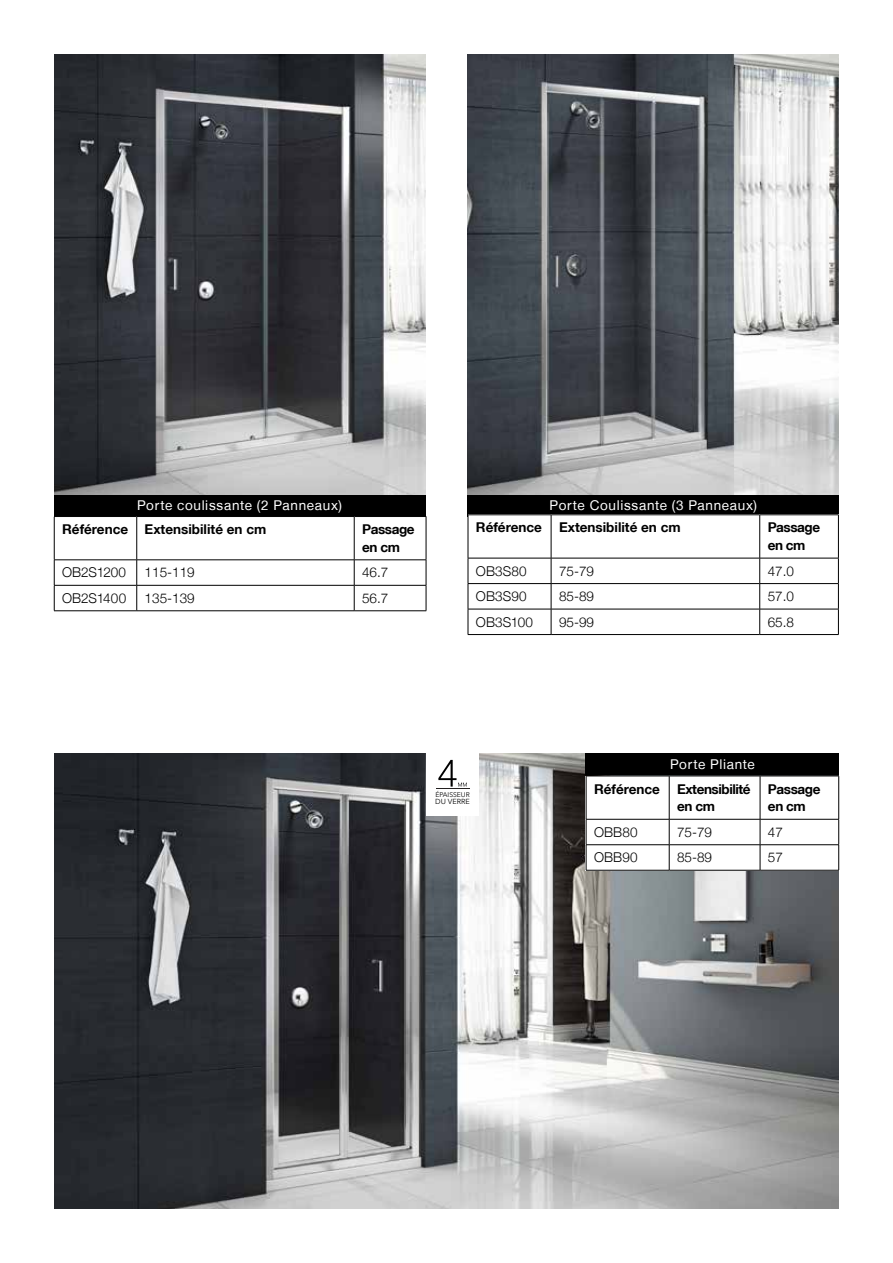
<style>
.page{position:relative;width:893px;height:1263px;background:#fff}
.page>*{position:absolute;margin:0;border:0;box-sizing:border-box;transform-origin:0 0}
.t1{font:300 13.5px "Helvetica Neue LT";color:#000}
.t2{font:13.5px "Helvetica Neue LT";letter-spacing:.05em;color:#fff}
.t3{font:700 13.5px "Helvetica Neue LT";color:#000}
.t4{font:700 13.5px/17.9px "Helvetica Neue LT";letter-spacing:-.03em;color:#000}
.t5{font:7.35px "Avenir Next";color:#000}
.t6{font:6.75px "Avenir Next";color:#000}
</style>
<div class="page">
<img style="left:468px;top:54px;width:371px;height:441px">
<img style="left:54px;top:54px;width:371px;height:441px">
<img style="left:54px;top:753px;width:785px;height:456px">
<div style="left:427px;top:753px;width:52px;height:63px;background:#fff"></div>
<hr style="left:436px;top:789px;width:33px;height:1px;background:#232020">
<svg style="left:438px;top:760px;width:29px;height:27px"></svg>
<div style="left:586px;top:753px;width:253px;height:22px;background:#000"></div>
<div style="left:586px;top:776px;width:253px;height:94px;background:#fff"></div>
<hr style="left:586px;top:870px;width:83px;height:1px;background:#000">
<hr style="left:669px;top:870px;width:91px;height:1px;background:#000">
<hr style="left:760px;top:870px;width:79px;height:1px;background:#000">
<hr style="left:586px;top:776px;width:83px;height:1px;background:#000">
<hr style="left:586px;top:776px;width:1px;height:43px;background:#000">
<hr style="left:669px;top:776px;width:91px;height:1px;background:#000">
<hr style="left:669px;top:776px;width:1px;height:43px;background:#000">
<hr style="left:760px;top:776px;width:79px;height:1px;background:#000">
<hr style="left:760px;top:776px;width:1px;height:43px;background:#000">
<hr style="left:838px;top:776px;width:1px;height:43px;background:#000">
<hr style="left:586px;top:819px;width:83px;height:1px;background:#000">
<hr style="left:669px;top:819px;width:91px;height:1px;background:#000">
<hr style="left:760px;top:819px;width:79px;height:1px;background:#000">
<hr style="left:586px;top:844px;width:83px;height:1px;background:#000">
<svg style="left:586px;top:819px;width:1px;height:51px"></svg>
<hr style="left:669px;top:844px;width:91px;height:1px;background:#000">
<svg style="left:669px;top:819px;width:1px;height:51px"></svg>
<hr style="left:760px;top:844px;width:79px;height:1px;background:#000">
<svg style="left:760px;top:819px;width:1px;height:51px"></svg>
<svg style="left:838px;top:819px;width:1px;height:51px"></svg>
<div style="left:468px;top:495px;width:371px;height:21px;background:#000"></div>
<div style="left:468px;top:514px;width:371px;height:141px;background:#fff"></div>
<hr style="left:468px;top:609px;width:83px;height:1px;background:#000">
<hr style="left:551px;top:609px;width:209px;height:1px;background:#000">
<hr style="left:760px;top:609px;width:79px;height:1px;background:#000">
<hr style="left:468px;top:634px;width:83px;height:1px;background:#000">
<hr style="left:551px;top:634px;width:209px;height:1px;background:#000">
<hr style="left:760px;top:634px;width:79px;height:1px;background:#000">
<hr style="left:468px;top:514px;width:83px;height:1px;background:#000">
<hr style="left:468px;top:515px;width:1px;height:43px;background:#000">
<hr style="left:551px;top:514px;width:209px;height:1px;background:#000">
<hr style="left:551px;top:515px;width:1px;height:43px;background:#000">
<hr style="left:760px;top:514px;width:79px;height:1px;background:#000">
<hr style="left:759px;top:515px;width:1px;height:43px;background:#000">
<hr style="left:838px;top:515px;width:1px;height:43px;background:#000">
<hr style="left:468px;top:558px;width:83px;height:1px;background:#000">
<hr style="left:551px;top:558px;width:209px;height:1px;background:#000">
<hr style="left:760px;top:558px;width:79px;height:1px;background:#000">
<hr style="left:468px;top:583px;width:83px;height:1px;background:#000">
<hr style="left:551px;top:583px;width:209px;height:1px;background:#000">
<hr style="left:760px;top:583px;width:79px;height:1px;background:#000">
<svg style="left:468px;top:558px;width:1px;height:76px"></svg>
<svg style="left:551px;top:558px;width:1px;height:76px"></svg>
<svg style="left:759px;top:558px;width:1px;height:76px"></svg>
<svg style="left:838px;top:558px;width:1px;height:76px"></svg>
<div style="left:54px;top:495px;width:371px;height:21px;background:#000"></div>
<hr style="left:54px;top:610px;width:83px;height:1px;background:#000">
<hr style="left:137px;top:610px;width:217px;height:1px;background:#000">
<hr style="left:354px;top:610px;width:72px;height:1px;background:#000">
<hr style="left:54px;top:516px;width:83px;height:1px;background:#000">
<hr style="left:54px;top:517px;width:1px;height:43px;background:#000">
<hr style="left:137px;top:516px;width:217px;height:1px;background:#000">
<hr style="left:136px;top:517px;width:1px;height:43px;background:#000">
<hr style="left:354px;top:516px;width:72px;height:1px;background:#000">
<hr style="left:354px;top:517px;width:1px;height:43px;background:#000">
<hr style="left:426px;top:517px;width:1px;height:43px;background:#000">
<hr style="left:54px;top:560px;width:83px;height:1px;background:#000">
<hr style="left:137px;top:560px;width:217px;height:1px;background:#000">
<hr style="left:354px;top:560px;width:72px;height:1px;background:#000">
<hr style="left:54px;top:585px;width:83px;height:1px;background:#000">
<svg style="left:54px;top:560px;width:1px;height:50px"></svg>
<hr style="left:137px;top:585px;width:217px;height:1px;background:#000">
<svg style="left:136px;top:560px;width:1px;height:50px"></svg>
<hr style="left:354px;top:585px;width:72px;height:1px;background:#000">
<svg style="left:354px;top:560px;width:1px;height:50px"></svg>
<svg style="left:426px;top:560px;width:1px;height:50px"></svg>
<p class="t2" style="left:137px;top:498px;width:207px">Porte coulissante (2 Panneaux)</p>
<p class="t3" style="left:62px;top:521px;width:206px">Référence Extensibilité en cm</p>
<p class="t4" style="left:362px;top:520px;width:54px">Passage en cm</p>
<p class="t1" style="left:62px;top:564px;width:65px">OB2S1200</p>
<p class="t1" style="left:145px;top:564px;width:52px">115-119</p>
<p class="t1" style="left:362px;top:564px;width:28px">46.7</p>
<p class="t1" style="left:62px;top:590px;width:66px">OB2S1400</p>
<p class="t1" style="left:145px;top:590px;width:52px">135-139</p>
<p class="t1" style="left:362px;top:590px;width:28px">56.7</p>
<p class="t2" style="left:550px;top:498px;width:209px">Porte Coulissante (3 Panneaux)</p>
<p class="t3" style="left:476px;top:519px;width:68px">Référence</p>
<p class="t3" style="left:559px;top:519px;width:123px">Extensibilité en cm</p>
<p class="t4" style="left:768px;top:518px;width:54px">Passage en cm</p>
<p class="t1" style="left:476px;top:563px;width:52px">OB3S80</p>
<p class="t1" style="left:559px;top:563px;width:37px">75-79</p>
<p class="t1" style="left:768px;top:563px;width:28px">47.0</p>
<p class="t1" style="left:476px;top:588px;width:52px">OB3S90</p>
<p class="t1" style="left:559px;top:588px;width:37px">85-89</p>
<p class="t1" style="left:768px;top:588px;width:28px">57.0</p>
<p class="t1" style="left:476px;top:613px;width:59px">OB3S100</p>
<p class="t1" style="left:559px;top:613px;width:37px">95-99</p>
<p class="t1" style="left:768px;top:613px;width:28px">65.8</p>
<p class="t6" style="left:435px;top:789px;width:36px">ÉPAISSEUR</p>
<p class="t5" style="left:435px;top:795px;width:36px">DU VERRE</p>
<p class="t2" style="left:670px;top:756px;width:86px">Porte Pliante</p>
<p class="t3" style="left:594px;top:780px;width:68px">Référence</p>
<p class="t4" style="left:677px;top:779px;width:75px">Extensibilité en cm</p>
<p class="t4" style="left:768px;top:779px;width:54px">Passage en cm</p>
<p class="t1" style="left:594px;top:824px;width:45px">OBB80</p>
<p class="t1" style="left:677px;top:824px;width:37px">75-79</p>
<p class="t1" style="left:768px;top:824px;width:17px">47</p>
<p class="t1" style="left:594px;top:849px;width:45px">OBB90</p>
<p class="t1" style="left:677px;top:849px;width:37px">85-89</p>
<p class="t1" style="left:768px;top:849px;width:17px">57</p>
</div>
